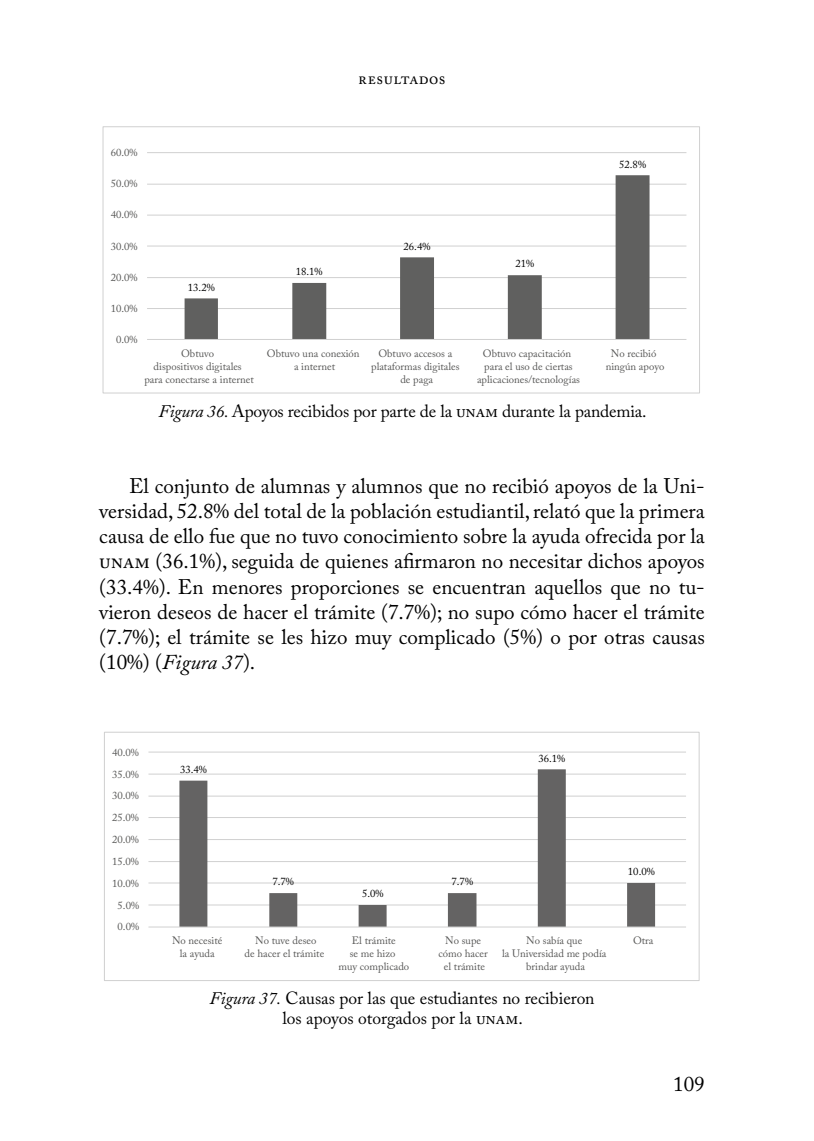
<style>
.page{position:relative;width:814px;height:1141px;background:#fff}
.page>*{position:absolute;margin:0;border:0;box-sizing:border-box;transform-origin:0 0}
.t1{font:21px/25.2px "Adobe Caslon Pro";color:#000;text-align:justify}
.t2{font:17.5px/19.2px "Adobe Caslon Pro";letter-spacing:-.01em;color:#000;text-align:center}
.t3{font:16.62px "Adobe Caslon Pro";letter-spacing:.03em;color:#000}
.t4{font:10.67px/12.8px "Adobe Caslon Pro";color:#575756;text-align:center}
.t5{font:10.67px "Adobe Caslon Pro";color:#000}
.s1{font-style:italic}
</style>
<div class="page">
<hr style="left:147px;top:308px;width:539px;height:1px;background:#d0d0d0">
<hr style="left:147px;top:277px;width:539px;height:1px;background:#d0d0d0">
<hr style="left:147px;top:246px;width:539px;height:1px;background:#d0d0d0">
<hr style="left:147px;top:215px;width:539px;height:1px;background:#d0d0d0">
<hr style="left:147px;top:184px;width:539px;height:1px;background:#d0d0d0">
<hr style="left:147px;top:152px;width:539px;height:1px;background:#d0d0d0">
<svg style="left:184px;top:175px;width:465px;height:164px"></svg>
<hr style="left:147px;top:339px;width:539px;height:1px;background:#d0d0d0">
<div style="left:103px;top:126px;width:597px;height:267px;border:1px solid #d0d0d0"></div>
<hr style="left:148px;top:905px;width:538px;height:1px;background:#d0d0d0">
<hr style="left:148px;top:883px;width:538px;height:1px;background:#d0d0d0">
<hr style="left:148px;top:861px;width:538px;height:1px;background:#d0d0d0">
<hr style="left:148px;top:839px;width:538px;height:1px;background:#d0d0d0">
<hr style="left:148px;top:817px;width:538px;height:1px;background:#d0d0d0">
<hr style="left:148px;top:796px;width:538px;height:1px;background:#d0d0d0">
<hr style="left:148px;top:774px;width:538px;height:1px;background:#d0d0d0">
<hr style="left:148px;top:752px;width:538px;height:1px;background:#d0d0d0">
<svg style="left:179px;top:769px;width:476px;height:158px"></svg>
<hr style="left:148px;top:927px;width:538px;height:1px;background:#d0d0d0">
<div style="left:104px;top:732px;width:595px;height:249px;border:1px solid #d0d0d0"></div>
<p class="t4" style="left:111px;top:146px;width:28px">60.0%</p>
<p class="t4" style="left:111px;top:177px;width:28px">50.0%</p>
<p class="t4" style="left:111px;top:208px;width:28px">40.0%</p>
<p class="t4" style="left:111px;top:240px;width:28px">30.0%</p>
<p class="t4" style="left:111px;top:270px;width:28px">20.0%</p>
<p class="t4" style="left:111px;top:301px;width:28px">10.0%</p>
<p class="t4" style="left:116px;top:333px;width:23px">0.0%</p>
<p class="t5" style="left:188px;top:281px;width:28px">13.2%</p>
<p class="t3" style="left:358px;top:69px;width:89px">resultados</p>
<p class="t5" style="left:296px;top:265px;width:28px">18.1%</p>
<p class="t5" style="left:403px;top:240px;width:28px">26.4%</p>
<p class="t5" style="left:515px;top:258px;width:20px">21%</p>
<p class="t5" style="left:619px;top:158px;width:28px">52.8%</p>
<p class="t4" style="left:144px;top:347px;width:111px">Obtuvo<br>dispositivos digitales<br>para conectarse a internet</p>
<p class="t4" style="left:267px;top:347px;width:94px">Obtuvo una conexión a internet</p>
<p class="t4" style="left:371px;top:347px;width:90px">Obtuvo accesos a plataformas digitales de paga</p>
<p class="t4" style="left:477px;top:347px;width:104px">Obtuvo capacitación para el uso de ciertas aplicaciones/tecnologías</p>
<p class="t4" style="left:605px;top:347px;width:60px">No recibió ningún apoyo</p>
<p class="t2" style="left:158px;top:401px;width:489px"><span class="s1">Figura 36.</span> Apoyos recibidos por parte de la unam durante la pandemia.</p>
<p class="t1" style="left:99px;top:473px;width:607px;text-indent:30px">El conjunto de alumnas y alumnos que no recibió apoyos de la Uni&shy;versidad, 52.8% del total de la población estudiantil, relató que la primera causa de ello fue que no tuvo conocimiento sobre la ayuda ofrecida por la unam (36.1%), seguida de quienes afirmaron no necesitar dichos apoyos (33.4%). En menores proporciones se encuentran aquellos que no tu&shy;vieron deseos de hacer el trámite (7.7%); no supo cómo hacer el trámite (7.7%); el trámite se les hizo muy complicado (5%) o por otras causas (10%) (<span class="s1">Figura 37</span>).</p>
<p class="t4" style="left:112px;top:746px;width:28px">40.0%</p>
<p class="t4" style="left:112px;top:768px;width:28px">35.0%</p>
<p class="t4" style="left:112px;top:789px;width:28px">30.0%</p>
<p class="t4" style="left:112px;top:811px;width:28px">25.0%</p>
<p class="t4" style="left:112px;top:833px;width:28px">20.0%</p>
<p class="t4" style="left:112px;top:854px;width:28px">15.0%</p>
<p class="t4" style="left:112px;top:876px;width:28px">10.0%</p>
<p class="t4" style="left:118px;top:898px;width:23px">5.0%</p>
<p class="t4" style="left:118px;top:920px;width:23px">0.0%</p>
<p class="t5" style="left:180px;top:763px;width:28px">33.4%</p>
<p class="t5" style="left:538px;top:752px;width:28px">36.1%</p>
<p class="t5" style="left:272px;top:875px;width:23px">7.7%</p>
<p class="t5" style="left:362px;top:887px;width:23px">5.0%</p>
<p class="t5" style="left:451px;top:875px;width:23px">7.7%</p>
<p class="t5" style="left:628px;top:865px;width:28px">10.0%</p>
<p class="t4" style="left:172px;top:934px;width:52px">No necesité la ayuda</p>
<p class="t4" style="left:244px;top:934px;width:81px">No tuve deseo<br>de hacer el trámite</p>
<p class="t4" style="left:338px;top:934px;width:72px">El trámite<br>se me hizo<br>muy complicado</p>
<p class="t4" style="left:438px;top:934px;width:51px">No supe cómo hacer el trámite</p>
<p class="t4" style="left:502px;top:934px;width:106px">No sabía que<br>la Universidad me podía brindar ayuda</p>
<p class="t4" style="left:633px;top:934px;width:22px">Otra</p>
<p class="t2" style="left:209px;top:989px;width:386px"><span class="s1">Figura 37.</span> Causas por las que estudiantes no recibieron los apoyos otorgados por la unam.</p>
<p class="t1" style="left:673px;top:1072px;width:33px">109</p>
</div>
